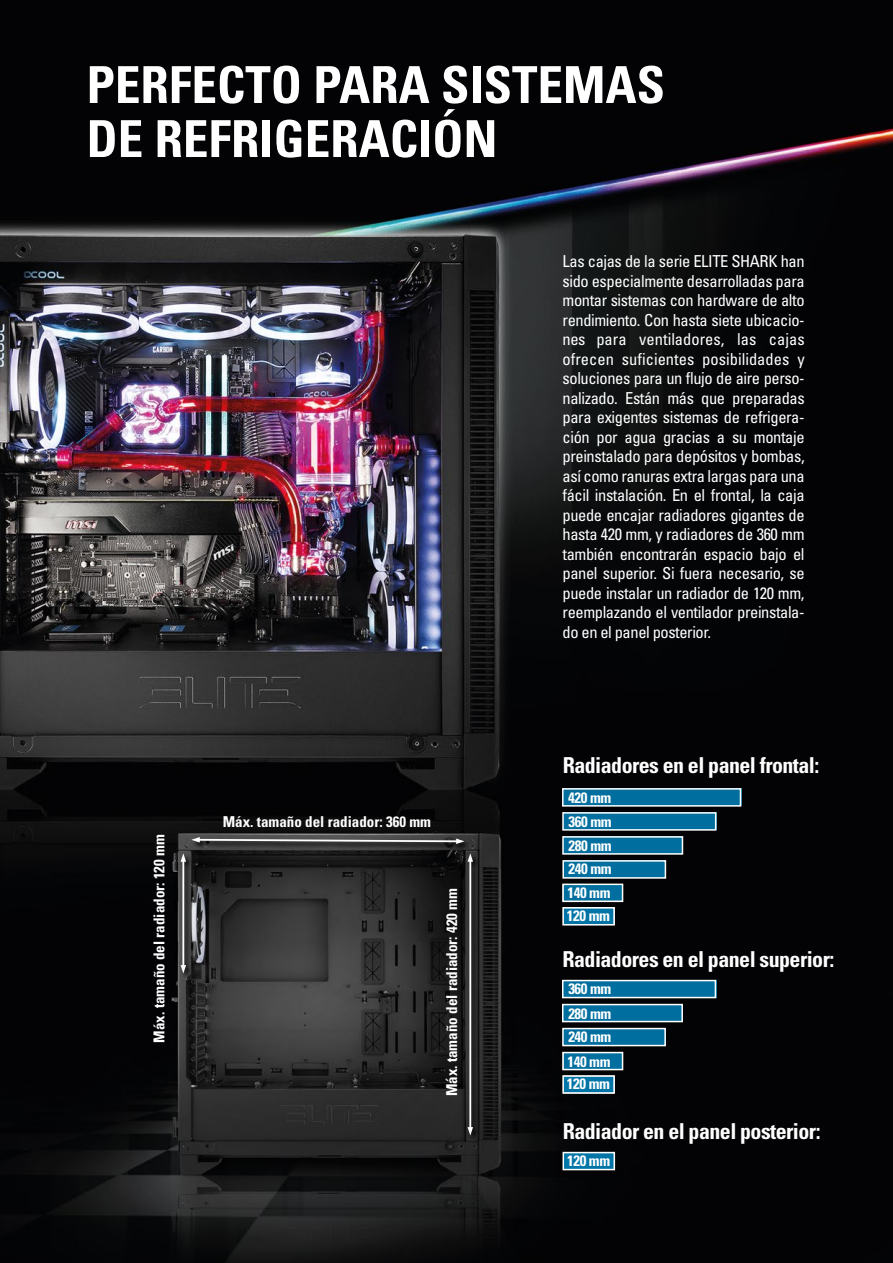
<style>
.page{position:relative;width:893px;height:1263px;background:#fff}
.page>*{position:absolute;margin:0;border:0;box-sizing:border-box;transform-origin:0 0}
.t1{font:700 condensed 51px/54px "Univers";color:#fff}
.t2{font:700 condensed 21.9px "Univers";letter-spacing:-.025em;color:#fff}
.t3{font:condensed 16.5px/19.5px "Univers";letter-spacing:-.025em;color:#fff;text-align:justify}
.t4{font:700 condensed 15px "Univers";color:#fff}
.t5{font:700 condensed 15px/22.6px "Univers";letter-spacing:-.025em;color:#fff}
</style>
<div class="page">
<img style="left:0;top:0;width:893px;height:1263px">
<img style="left:184px;top:832px;width:295px;height:23px">
<svg style="left:191px;top:837px;width:274px;height:7px;background:#727272"></svg>
<img style="left:463px;top:846px;width:22px;height:304px">
<svg style="left:468px;top:853px;width:5px;height:282px"></svg>
<img style="left:176px;top:846px;width:22px;height:142px">
<svg style="left:181px;top:853px;width:5px;height:120px"></svg>
<div style="left:563px;top:1028px;width:102px;height:17px;background:#006f9f"></div>
<div style="left:563px;top:1004px;width:119px;height:17px;background:#006f9f"></div>
<div style="left:563px;top:980px;width:153px;height:17px;background:#006f9f"></div>
<div style="left:562px;top:980px;width:154px;height:18px;border:2px solid #fff"></div>
<div style="left:562px;top:1004px;width:121px;height:18px;border:2px solid #fff"></div>
<div style="left:562px;top:1028px;width:104px;height:18px;border:2px solid #fff"></div>
<div style="left:563px;top:861px;width:102px;height:17px;background:#006f9f"></div>
<div style="left:563px;top:837px;width:119px;height:17px;background:#006f9f"></div>
<div style="left:563px;top:813px;width:153px;height:17px;background:#006f9f"></div>
<div style="left:562px;top:812px;width:154px;height:19px;border:2px solid #fff"></div>
<div style="left:563px;top:789px;width:178px;height:17px;background:#006f9f"></div>
<div style="left:562px;top:788px;width:179px;height:19px;border:2px solid #fff"></div>
<div style="left:562px;top:836px;width:121px;height:19px;border:2px solid #fff"></div>
<div style="left:562px;top:860px;width:104px;height:19px;border:2px solid #fff"></div>
<div style="left:563px;top:884px;width:60px;height:17px;background:#006f9f"></div>
<div style="left:562px;top:883px;width:61px;height:19px;border:2px solid #fff"></div>
<div style="left:563px;top:1152px;width:51px;height:18px;background:#0075a7"></div>
<div style="left:563px;top:1152px;width:52px;height:18px;border:2px solid #fff"></div>
<div style="left:563px;top:907px;width:51px;height:18px;background:#0074a6"></div>
<div style="left:562px;top:907px;width:53px;height:18px;border:2px solid #fff"></div>
<div style="left:563px;top:1052px;width:60px;height:18px;background:#006f9f"></div>
<div style="left:562px;top:1052px;width:61px;height:18px;border:2px solid #fff"></div>
<div style="left:563px;top:1076px;width:51px;height:17px;background:#0075a7"></div>
<div style="left:562px;top:1075px;width:53px;height:19px;border:2px solid #fff"></div>
<h1 class="t1" style="left:87px;top:58px;width:580px">PERFECTO PARA SISTEMAS<br>DE REFRIGERACIÓN</h1>
<p class="t3" style="left:563px;top:251px;width:244px">Las cajas de la serie ELITE SHARK han sido especialmente desarrolladas para montar sistemas con hardware de alto rendimiento. Con hasta siete ubicacio&shy;nes para ventiladores, las cajas ofrecen suficientes posibilidades y soluciones para un flujo de aire perso&shy;nalizado. Están más que preparadas para exigentes sistemas de refrigera&shy;ción por agua gracias a su montaje preinstalado para depósitos y bombas, así como ranuras extra largas para una fácil instalación. En el frontal, la caja puede encajar radiadores gigantes de hasta 420 mm, y radiadores de 360 mm también encontrarán espacio bajo el panel superior. Si fuera necesario, se puede instalar un radiador de 120 mm, reemplazando el ventilador preinstala&shy;do en el panel posterior.</p>
<h2 class="t2" style="left:563px;top:752px;width:258px">Radiadores en el panel frontal:</h2>
<p class="t4" style="left:150px;top:1042px;width:210px;rotate:-90deg">Máx. tamaño del radiador: 120 mm</p>
<p class="t4" style="left:223px;top:812px;width:210px">Máx. tamaño del radiador: 360 mm</p>
<p class="t4" style="left:442px;top:1096px;width:210px;rotate:-90deg">Máx. tamaño del radiador: 420 mm</p>
<p class="t4" style="left:568px;top:788px;width:45px">420 mm</p>
<p class="t4" style="left:569px;top:812px;width:45px">360 mm</p>
<p class="t4" style="left:569px;top:836px;width:45px">280 mm</p>
<p class="t4" style="left:569px;top:860px;width:45px">240 mm</p>
<p class="t4" style="left:567px;top:884px;width:45px">140 mm</p>
<p class="t4" style="left:567px;top:906px;width:45px">120 mm</p>
<h2 class="t2" style="left:562px;top:945px;width:273px">Radiadores en el panel superior:</h2>
<p class="t4" style="left:568px;top:980px;width:45px">360 mm</p>
<p class="t4" style="left:568px;top:1004px;width:45px">280 mm</p>
<p class="t4" style="left:568px;top:1027px;width:45px">240 mm</p>
<p class="t5" style="left:567px;top:1050px;width:45px">140 mm<br>120 mm</p>
<h2 class="t2" style="left:563px;top:1117px;width:259px">Radiador en el panel posterior:</h2>
<p class="t4" style="left:567px;top:1151px;width:45px">120 mm</p>
</div>
